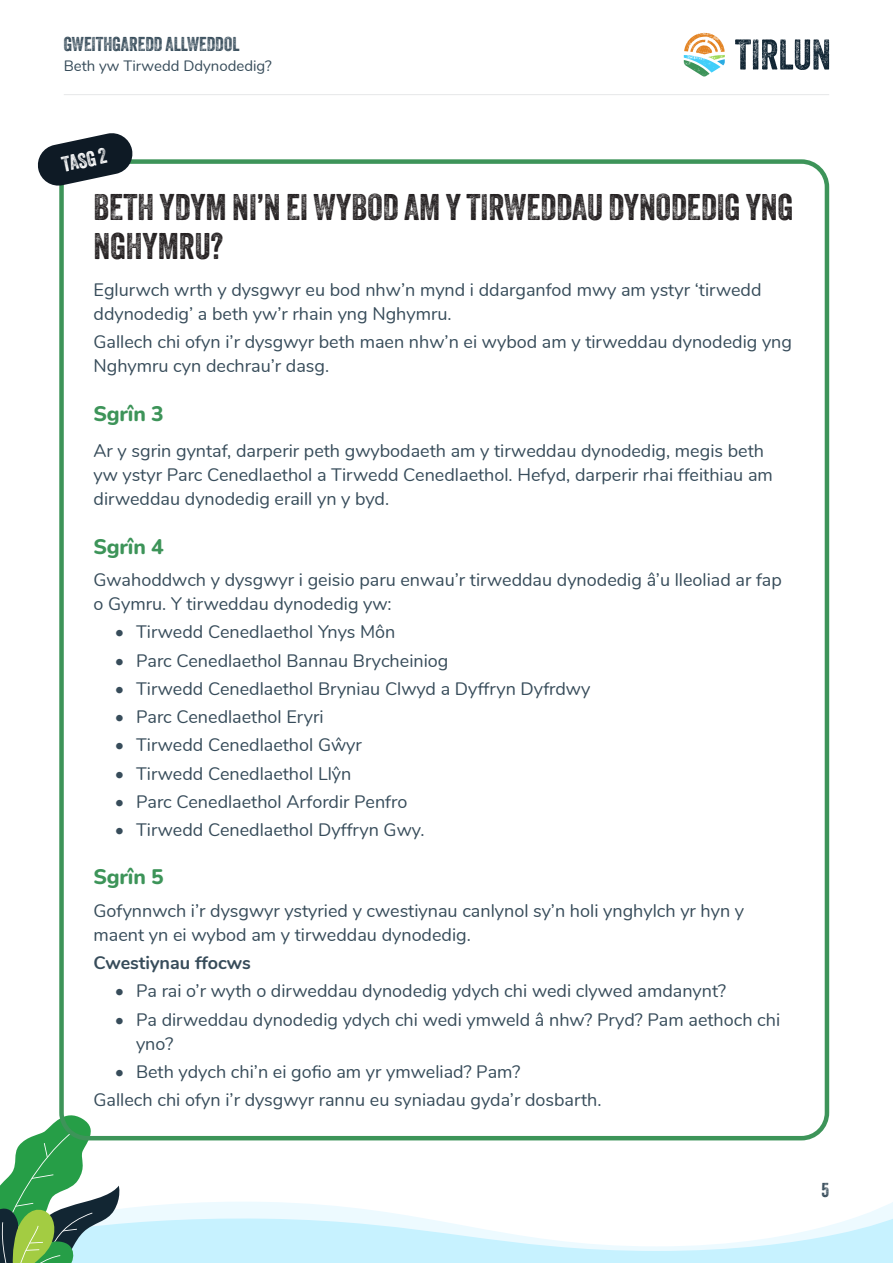
<style>
.page{position:relative;width:893px;height:1263px;background:#fff}
.page>*{position:absolute;margin:0;border:0;box-sizing:border-box;transform-origin:0 0}
.Page_sub_heading{font:36px/39px "Veneer Two";color:#231f20}
.Page_section_heading{font:800 21px "Nunito";letter-spacing:-.01em;color:#3d9459}
.Key_activity_heading{font:21px "Veneer Two";color:#fff}
.t1{font:19.5px "Veneer Two";color:#374c5a}
.Body_text_-_bullet_list{font:18px/24px "Nunito";color:#374c5a}
.Body_text{font:18px/24px "Nunito";color:#374c5a}
.Body_text-2{font:700 18px "Nunito";color:#374c5a}
.t2{font:15px "Nunito";color:#374c5a}
</style>
<div class="page">
<svg style="left:735px;top:39px;width:94px;height:31px"></svg>
<svg style="left:684px;top:33px;width:41px;height:44px"></svg>
<hr style="left:64px;top:94px;width:765px;height:1px;background:#e6e7e9">
<svg style="left:0;top:1108px;width:893px;height:155px"></svg>
<div style="left:59px;top:159px;width:770px;height:981px;border:4px solid #3d9459;border-radius:26px"></div>
<svg style="left:37px;top:133px;width:97px;height:55px"></svg>
<p class="t1" style="left:64px;top:32px;width:177px">GWEITHGAREDD ALLWEDDOL</p>
<p class="t2" style="left:64px;top:54px;width:210px">Beth yw Tirwedd Ddynodedig?</p>
<p class="Key_activity_heading" style="left:60px;top:152px;width:47px;rotate:-12deg">TASG 2</p>
<p class="Page_sub_heading" style="left:94px;top:188px;width:701px">BETH YDYM NI’N EI WYBOD AM Y TIRWEDDAU DYNODEDIG YNG<br>NGHYMRU?</p>
<p class="Body_text" style="left:94px;top:277px;width:669px">Eglurwch wrth y dysgwyr eu bod nhw’n mynd i ddarganfod mwy am ystyr ‘tirwedd ddynodedig’ a beth yw’r rhain yng Nghymru.</p>
<p class="Body_text" style="left:94px;top:329px;width:700px">Gallech chi ofyn i’r dysgwyr beth maen nhw’n ei wybod am y tirweddau dynodedig yng<br>Nghymru cyn dechrau’r dasg.</p>
<p class="Page_section_heading" style="left:94px;top:398px;width:72px">Sgrîn 3</p>
<p class="Body_text_-_bullet_list" style="left:94px;top:438px;width:681px">Ar y sgrin gyntaf, darperir peth gwybodaeth am y tirweddau dynodedig, megis beth yw ystyr Parc Cenedlaethol a Tirwedd Cenedlaethol. Hefyd, darperir rhai ffeithiau am dirweddau dynodedig eraill yn y byd.</p>
<p class="Page_section_heading" style="left:94px;top:531px;width:72px">Sgrîn 4</p>
<p class="Body_text" style="left:94px;top:567px;width:690px">Gwahoddwch y dysgwyr i geisio paru enwau’r tirweddau dynodedig â’u lleoliad ar fap o Gymru. Y tirweddau dynodedig yw:</p>
<p class="Body_text_-_bullet_list" style="left:115px;top:619px;width:282px">• Tirwedd Cenedlaethol Ynys Môn</p>
<p class="Body_text_-_bullet_list" style="left:115px;top:647px;width:335px">• Parc Cenedlaethol Bannau Brycheiniog</p>
<p class="Body_text_-_bullet_list" style="left:115px;top:676px;width:477px">• Tirwedd Cenedlaethol Bryniau Clwyd a Dyffryn Dyfrdwy</p>
<p class="Body_text_-_bullet_list" style="left:115px;top:704px;width:210px">• Parc Cenedlaethol Eryri</p>
<p class="Body_text_-_bullet_list" style="left:115px;top:732px;width:248px">• Tirwedd Cenedlaethol Gŵyr</p>
<p class="Body_text_-_bullet_list" style="left:115px;top:760px;width:238px">• Tirwedd Cenedlaethol Llŷn</p>
<p class="Body_text_-_bullet_list" style="left:115px;top:789px;width:294px">• Parc Cenedlaethol Arfordir Penfro</p>
<p class="Body_text_-_bullet_list" style="left:115px;top:817px;width:311px">• Tirwedd Cenedlaethol Dyffryn Gwy.</p>
<p class="Page_section_heading" style="left:94px;top:862px;width:72px">Sgrîn 5</p>
<p class="Body_text" style="left:94px;top:898px;width:652px">Gofynnwch i’r dysgwyr ystyried y cwestiynau canlynol sy’n holi ynghylch yr hyn y maent yn ei wybod am y tirweddau dynodedig.</p>
<p class="Body_text-2" style="left:94px;top:950px;width:159px">Cwestiynau ffocws</p>
<p class="Body_text_-_bullet_list" style="left:115px;top:978px;width:613px">• Pa rai o’r wyth o dirweddau dynodedig ydych chi wedi clywed amdanynt?</p>
<p class="Body_text_-_bullet_list" style="left:136px;top:1006px;width:646px;text-indent:-21px">• Pa dirweddau dynodedig ydych chi wedi ymweld â nhw? Pryd? Pam aethoch chi yno?</p>
<p class="Body_text_-_bullet_list" style="left:115px;top:1059px;width:407px">• Beth ydych chi’n ei gofio am yr ymweliad? Pam?</p>
<p class="Body_text" style="left:94px;top:1087px;width:510px">Gallech chi ofyn i’r dysgwyr rannu eu syniadau gyda’r dosbarth.</p>
<p class="t1" style="left:821px;top:1178px;width:9px">5</p>
</div>
